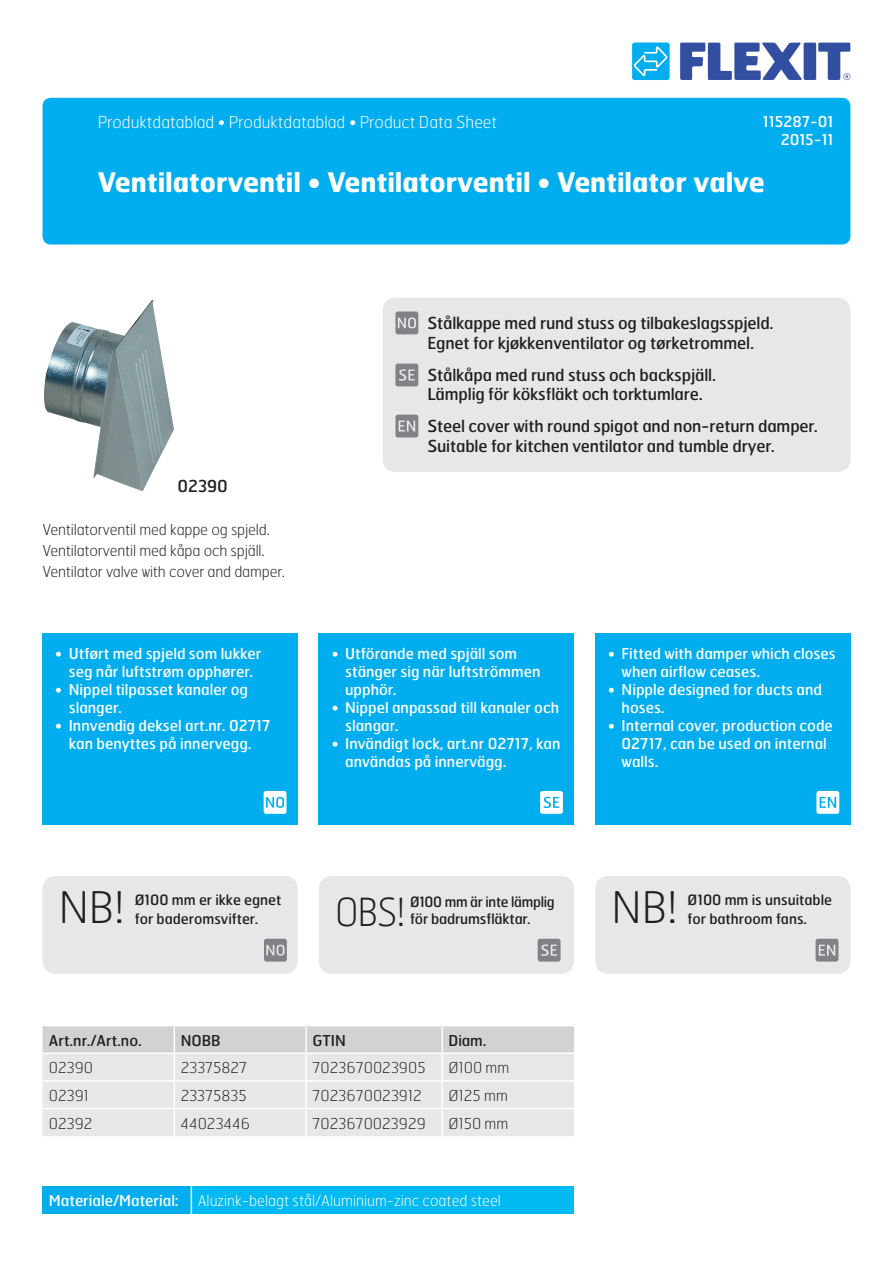
<style>
.page{position:relative;width:893px;height:1263px;background:#fff}
.page>*{position:absolute;margin:0;border:0;box-sizing:border-box;transform-origin:0 0}
.t1{font:100 43.5px "Hermes";color:#231f20}
.t2{font:100 38.7px "Hermes";color:#231f20;scale:.9 1}
.t3{font:700 27px "Hermes";color:#fff}
.t4{font:16.5px/19.8px "Hermes";letter-spacing:-.01em;color:#231f20}
.t5{font:100 16.5px "Hermes";color:#fff}
.t6{font:15px/18px "Hermes";color:#fff}
.t7{font:100 15px/21px "Hermes";color:#231f20}
.t8{font:100 15px "Hermes";color:#fff}
.t9{font:15px "Hermes";color:#231f20}
.t10{font:14.25px/19px "Hermes";color:#231f20}
.t11{font:14.25px/17.1px "Hermes";letter-spacing:-.02em;color:#231f20}
</style>
<div class="page">
<div style="left:43px;top:98px;width:807px;height:146px;background:#00aeef;border-radius:9px"></div>
<svg style="left:680px;top:43px;width:170px;height:37px"></svg>
<div style="left:632px;top:43px;width:38px;height:37px;background:#00aeef;border-radius:3px"></div>
<svg style="left:632px;top:45px;width:36px;height:31px"></svg>
<svg style="left:43px;top:1026px;width:531px;height:110px;background:#e1e2e4"></svg>
<hr style="left:305px;top:1109px;width:2px;height:27px;background:#fff">
<hr style="left:441px;top:1054px;width:2px;height:26px;background:#fff">
<hr style="left:43px;top:1080px;width:131px;height:2px;background:#fff">
<hr style="left:174px;top:1080px;width:132px;height:2px;background:#fff">
<hr style="left:306px;top:1080px;width:136px;height:2px;background:#fff">
<hr style="left:442px;top:1080px;width:132px;height:2px;background:#fff">
<hr style="left:441px;top:1082px;width:2px;height:26px;background:#fff">
<hr style="left:43px;top:1108px;width:131px;height:1px;background:#fff">
<hr style="left:174px;top:1108px;width:132px;height:1px;background:#fff">
<hr style="left:306px;top:1108px;width:136px;height:1px;background:#fff">
<hr style="left:442px;top:1108px;width:132px;height:1px;background:#fff">
<hr style="left:441px;top:1109px;width:2px;height:27px;background:#fff">
<div style="left:43px;top:634px;width:255px;height:191px;background:#00aeef"></div>
<div style="left:595px;top:634px;width:255px;height:191px;background:#00aeef"></div>
<div style="left:319px;top:634px;width:255px;height:191px;background:#00aeef"></div>
<svg style="left:540px;top:791px;width:23px;height:23px"></svg>
<svg style="left:264px;top:791px;width:22px;height:23px"></svg>
<svg style="left:816px;top:791px;width:23px;height:23px"></svg>
<div style="left:43px;top:876px;width:255px;height:98px;background:#e6e7e9;border-radius:13px"></div>
<svg style="left:264px;top:939px;width:23px;height:22px"></svg>
<div style="left:319px;top:876px;width:255px;height:98px;background:#e6e7e9;border-radius:13px"></div>
<div style="left:595px;top:876px;width:255px;height:98px;background:#e6e7e9;border-radius:13px"></div>
<svg style="left:538px;top:939px;width:23px;height:22px"></svg>
<svg style="left:816px;top:939px;width:22px;height:22px"></svg>
<div style="left:43px;top:1186px;width:148px;height:28px;background:#00aeef"></div>
<div style="left:191px;top:1186px;width:383px;height:28px;background:#00baf1"></div>
<svg style="left:191px;top:1186px;width:1px;height:28px"></svg>
<div style="left:383px;top:298px;width:467px;height:174px;background:#e6e7e9;border-radius:13px"></div>
<svg style="left:395px;top:364px;width:23px;height:22px"></svg>
<svg style="left:395px;top:311px;width:23px;height:23px"></svg>
<svg style="left:395px;top:415px;width:23px;height:22px"></svg>
<img style="left:44px;top:300px;width:130px;height:191px">
<p class="t5" style="left:98px;top:112px;width:401px">Produktdatablad • Produktdatablad • Product Data Sheet</p>
<p class="t6" style="left:763px;top:112px;width:72px;text-align:right">115287-01<br>2015-11</p>
<h3 class="t3" style="left:98px;top:165px;width:668px">Ventilatorventil • Ventilatorventil • Ventilator valve</h3>
<p class="t4" style="left:177px;top:476px;width:52px">02390</p>
<p class="t7" style="left:43px;top:519px;width:244px">Ventilatorventil med kappe og spjeld.<br>Ventilatorventil med kåpa och spjäll.<br>Ventilator valve with cover and damper.</p>
<p class="t6" style="left:55px;top:644px;width:208px;text-align:center">• Utført med spjeld som lukker seg når luftstrøm opphører.</p>
<p class="t6" style="left:69px;top:680px;width:181px;text-indent:-14px">• Nippel tilpasset kanaler og slanger.</p>
<p class="t6" style="left:55px;top:716px;width:217px;text-align:center">• Innvendig deksel art.nr. 02717 kan benyttes på innervegg.</p>
<p class="t4" style="left:427px;top:312px;width:348px">Stålkappe med rund stuss og tilbakeslagsspjeld.<br>Egnet for kjøkkenventilator og tørketrommel.</p>
<p class="t4" style="left:427px;top:364px;width:290px">Stålkåpa med rund stuss och backspjäll.<br>Lämplig för köksfläkt och torktumlare.</p>
<p class="t4" style="left:427px;top:416px;width:392px">Steel cover with round spigot and non-return damper.<br>Suitable for kitchen ventilator and tumble dryer.</p>
<p class="t6" style="left:345px;top:644px;width:197px;text-indent:-14px">• Utförande med spjäll som stänger sig när luftströmmen upphör.</p>
<p class="t6" style="left:345px;top:698px;width:216px;text-indent:-14px">• Nippel anpassad till kanaler och slangar.</p>
<p class="t6" style="left:345px;top:734px;width:217px;text-indent:-14px">• Invändigt lock, art.nr 02717, kan användas på innervägg.</p>
<p class="t6" style="left:622px;top:644px;width:216px;text-indent:-14px">• Fitted with damper which closes when airflow ceases.</p>
<p class="t6" style="left:622px;top:680px;width:202px;text-indent:-14px">• Nipple designed for ducts and hoses.</p>
<p class="t6" style="left:622px;top:716px;width:213px;text-indent:-14px">• Internal cover, production code<br>02717, can be used on internal walls.</p>
<h1 class="t1" style="left:59px;top:879px;width:67px">NB!</h1>
<p class="t10" style="left:135px;top:890px;width:148px">Ø100 mm er ikke egnet for baderomsvifter.</p>
<h2 class="t2" style="left:335px;top:888px;width:79px">OBS!</h2>
<p class="t11" style="left:410px;top:893px;width:146px">Ø100 mm är inte lämplig för badrumsfläktar.</p>
<h1 class="t1" style="left:611px;top:879px;width:67px">NB!</h1>
<p class="t10" style="left:688px;top:890px;width:146px">Ø100 mm is unsuitable for bathroom fans.</p>
<p class="t9" style="left:49px;top:1030px;width:94px">Art.nr./Art.no.</p>
<p class="t9" style="left:181px;top:1030px;width:42px">NOBB</p>
<p class="t9" style="left:313px;top:1030px;width:35px">GTIN</p>
<p class="t9" style="left:449px;top:1030px;width:39px">Diam.</p>
<p class="t7" style="left:49px;top:1057px;width:46px">02390</p>
<p class="t7" style="left:181px;top:1057px;width:68px">23375827</p>
<p class="t7" style="left:312px;top:1057px;width:115px">7023670023905</p>
<p class="t7" style="left:449px;top:1057px;width:62px">Ø100 mm</p>
<p class="t7" style="left:49px;top:1084px;width:42px">02391</p>
<p class="t7" style="left:181px;top:1084px;width:68px">23375835</p>
<p class="t7" style="left:312px;top:1084px;width:111px">7023670023912</p>
<p class="t7" style="left:449px;top:1084px;width:61px">Ø125 mm</p>
<p class="t7" style="left:49px;top:1112px;width:45px">02392</p>
<p class="t7" style="left:181px;top:1112px;width:71px">44023446</p>
<p class="t7" style="left:312px;top:1112px;width:115px">7023670023929</p>
<p class="t7" style="left:449px;top:1112px;width:61px">Ø150 mm</p>
<p class="t6" style="left:49px;top:1191px;width:131px">Materiale/Material:</p>
<p class="t8" style="left:198px;top:1191px;width:305px">Aluzink-belagt stål/Aluminium-zinc coated steel</p>
</div>
